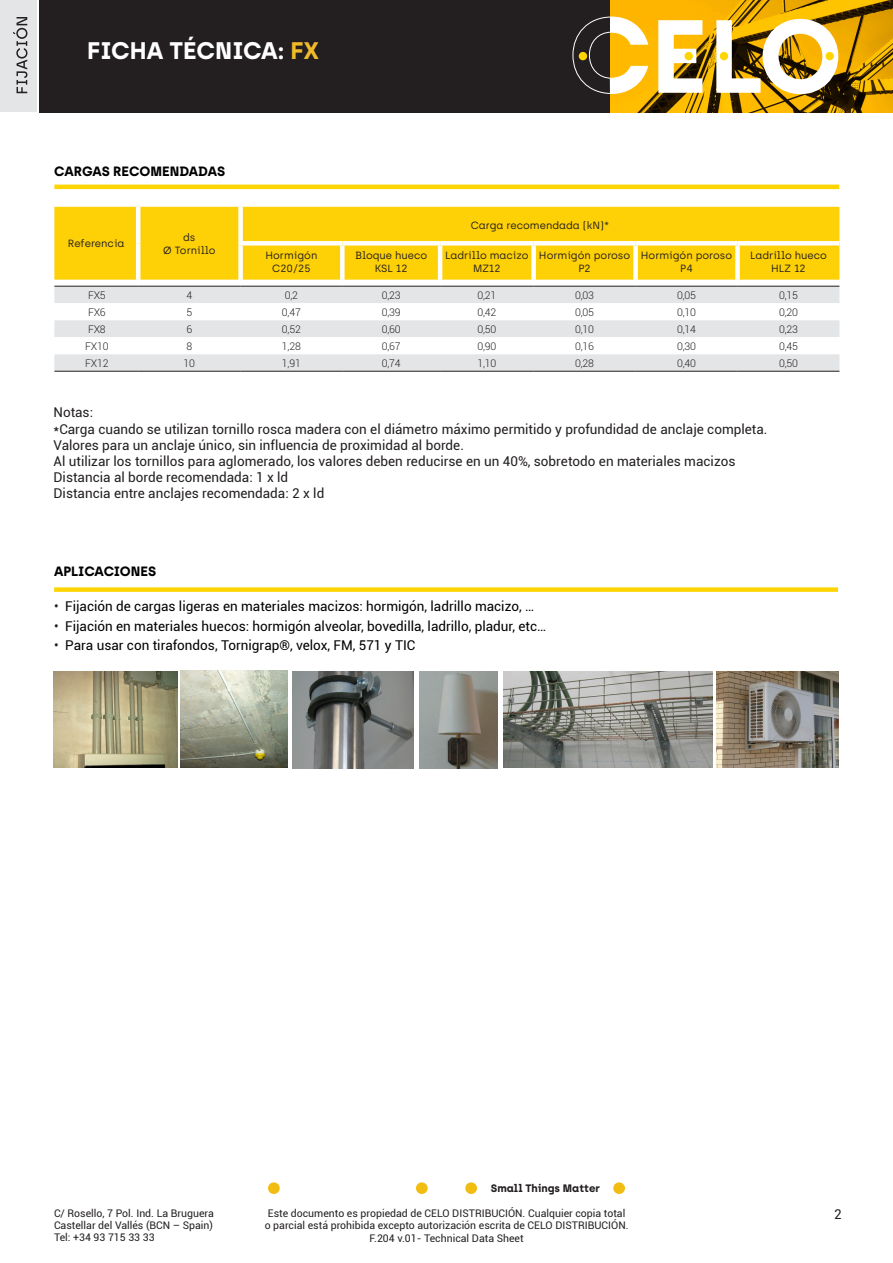
<style>
.page{position:relative;width:893px;height:1263px;background:#fff}
.page>*{position:absolute;margin:0;border:0;box-sizing:border-box;transform-origin:0 0}
.t1{font:700 24px "Archia";color:#fff}
.t2{font:13.5px "Roboto";color:#231f20}
.t3{font:13.5px "Roboto";color:#000001}
.t4{font:700 13.5px "Archia";color:#000001}
.t5{font:700 10.8px "Archia";color:#231f20}
.t6{font:10.5px "Roboto";color:#231f20}
.Tabellentext_zentrie{font:300 10.5px "Roboto";letter-spacing:-.015em;color:#231f20}
._5_refference_table{font:10.5px/12.6px "Archia";color:#231f20;text-align:center}
.s1{color:#f0ba29}
.s2{color:#231f20}
</style>
<div class="page">
<img style="left:610px;top:0;width:283px;height:113px">
<div style="left:39px;top:0;width:571px;height:113px;background:#231f20"></div>
<svg style="left:658px;top:20px;width:44px;height:73px"></svg>
<svg style="left:716px;top:19px;width:122px;height:75px"></svg>
<div style="left:720px;top:52px;width:8px;height:8px;background:#fed503;border-radius:50%"></div>
<div style="left:825px;top:52px;width:9px;height:8px;background:#fed503;border-radius:50%"></div>
<div style="left:684px;top:52px;width:9px;height:8px;background:#fed503;border-radius:50%"></div>
<svg style="left:573px;top:17px;width:75px;height:77px"></svg>
<div style="left:54px;top:587px;width:784px;height:5px;background:#fed503"></div>
<div style="left:0;top:0;width:37px;height:112px;background:#e4e5e7"></div>
<svg style="left:13px;top:17px;width:14px;height:76px"></svg>
<div style="left:465px;top:1182px;width:12px;height:12px;background:#f2bd13;border-radius:50%"></div>
<div style="left:613px;top:1182px;width:12px;height:12px;background:#f2bd13;border-radius:50%"></div>
<div style="left:268px;top:1182px;width:12px;height:12px;background:#f2bd13;border-radius:50%"></div>
<div style="left:416px;top:1182px;width:12px;height:12px;background:#f2bd13;border-radius:50%"></div>
<img style="left:53px;top:672px;width:124px;height:96px">
<img style="left:181px;top:671px;width:107px;height:97px">
<img style="left:293px;top:672px;width:121px;height:96px">
<img style="left:503px;top:672px;width:210px;height:96px">
<img style="left:419px;top:672px;width:79px;height:97px">
<img style="left:716px;top:672px;width:123px;height:96px">
<hr style="left:54px;top:185px;width:785px;height:4px;background:#fed503">
<div style="left:54px;top:207px;width:785px;height:73px;background:#fed006"></div>
<svg style="left:54px;top:285px;width:785px;height:1px"></svg>
<div style="left:54px;top:287px;width:785px;height:84px;background:#e4e5e7"></div>
<svg style="left:54px;top:303px;width:785px;height:51px"></svg>
<hr style="left:54px;top:371px;width:84px;height:1px;background:#231f20">
<hr style="left:138px;top:371px;width:103px;height:1px;background:#231f20">
<hr style="left:241px;top:371px;width:101px;height:1px;background:#231f20">
<hr style="left:342px;top:371px;width:98px;height:1px;background:#231f20">
<hr style="left:440px;top:371px;width:94px;height:1px;background:#231f20">
<hr style="left:534px;top:371px;width:102px;height:1px;background:#231f20">
<hr style="left:636px;top:371px;width:101px;height:1px;background:#231f20">
<hr style="left:737px;top:371px;width:102px;height:1px;background:#231f20">
<hr style="left:136px;top:207px;width:4px;height:36px;background:#fff">
<hr style="left:136px;top:243px;width:4px;height:37px;background:#fff">
<div style="left:238px;top:207px;width:5px;height:34px;background:#fff"></div>
<div style="left:238px;top:241px;width:104px;height:5px;background:#fff"></div>
<div style="left:238px;top:246px;width:5px;height:34px;background:#fff"></div>
<div style="left:342px;top:241px;width:98px;height:5px;background:#fff"></div>
<div style="left:340px;top:246px;width:5px;height:34px;background:#fff"></div>
<div style="left:440px;top:241px;width:94px;height:5px;background:#fff"></div>
<hr style="left:438px;top:246px;width:4px;height:34px;background:#fff">
<div style="left:534px;top:241px;width:102px;height:5px;background:#fff"></div>
<div style="left:531px;top:246px;width:5px;height:34px;background:#fff"></div>
<div style="left:636px;top:241px;width:101px;height:5px;background:#fff"></div>
<div style="left:633px;top:246px;width:5px;height:34px;background:#fff"></div>
<div style="left:737px;top:241px;width:102px;height:5px;background:#fff"></div>
<div style="left:735px;top:246px;width:5px;height:34px;background:#fff"></div>
<hr style="left:54px;top:286px;width:84px;height:1px;background:#231f20">
<hr style="left:138px;top:286px;width:103px;height:1px;background:#231f20">
<hr style="left:241px;top:286px;width:101px;height:1px;background:#231f20">
<hr style="left:342px;top:286px;width:98px;height:1px;background:#231f20">
<hr style="left:440px;top:286px;width:94px;height:1px;background:#231f20">
<hr style="left:534px;top:286px;width:102px;height:1px;background:#231f20">
<hr style="left:636px;top:286px;width:101px;height:1px;background:#231f20">
<hr style="left:737px;top:286px;width:102px;height:1px;background:#231f20">
<p class="t1" style="left:87px;top:36px;width:233px">FICHA TÉCNICA: <span class="s1">FX</span></p>
<p class="t4" style="left:54px;top:163px;width:172px">CARGAS RECOMENDADAS</p>
<p class="_5_refference_table" style="left:68px;top:237px;width:58px">Referencia</p>
<p class="_5_refference_table" style="left:183px;top:231px;width:14px">ds</p>
<p class="_5_refference_table" style="left:163px;top:243px;width:54px">Ø Tornillo</p>
<p class="_5_refference_table" style="left:266px;top:249px;width:53px">Hormigón</p>
<p class="_5_refference_table" style="left:272px;top:262px;width:40px">C20/25</p>
<p class="_5_refference_table" style="left:471px;top:219px;width:140px">Carga recomendada (kN)*</p>
<p class="_5_refference_table" style="left:355px;top:249px;width:74px">Bloque hueco<br>KSL 12</p>
<p class="_5_refference_table" style="left:445px;top:249px;width:85px">Ladrillo macizo</p>
<p class="_5_refference_table" style="left:473px;top:262px;width:29px">MZ12</p>
<p class="_5_refference_table" style="left:539px;top:249px;width:93px">Hormigón poroso<br>P2</p>
<p class="_5_refference_table" style="left:641px;top:249px;width:93px">Hormigón poroso<br>P4</p>
<p class="_5_refference_table" style="left:750px;top:249px;width:78px">Ladrillo hueco</p>
<p class="_5_refference_table" style="left:771px;top:262px;width:36px">HLZ 12</p>
<p class="Tabellentext_zentrie" style="left:88px;top:288px;width:19px">FX5</p>
<p class="Tabellentext_zentrie" style="left:186px;top:288px;width:7px">4</p>
<p class="Tabellentext_zentrie" style="left:285px;top:288px;width:15px">0,2</p>
<p class="Tabellentext_zentrie" style="left:382px;top:288px;width:20px">0,23</p>
<p class="Tabellentext_zentrie" style="left:477px;top:288px;width:20px">0,21</p>
<p class="Tabellentext_zentrie" style="left:575px;top:288px;width:20px">0,03</p>
<p class="Tabellentext_zentrie" style="left:677px;top:288px;width:20px">0,05</p>
<p class="Tabellentext_zentrie" style="left:779px;top:288px;width:20px">0,15</p>
<p class="Tabellentext_zentrie" style="left:88px;top:305px;width:19px">FX6</p>
<p class="Tabellentext_zentrie" style="left:186px;top:305px;width:7px">5</p>
<p class="Tabellentext_zentrie" style="left:282px;top:305px;width:20px">0,47</p>
<p class="Tabellentext_zentrie" style="left:382px;top:305px;width:20px">0,39</p>
<p class="Tabellentext_zentrie" style="left:477px;top:305px;width:20px">0,42</p>
<p class="Tabellentext_zentrie" style="left:575px;top:305px;width:20px">0,05</p>
<p class="Tabellentext_zentrie" style="left:677px;top:305px;width:20px">0,10</p>
<p class="Tabellentext_zentrie" style="left:779px;top:305px;width:20px">0,20</p>
<p class="Tabellentext_zentrie" style="left:88px;top:322px;width:19px">FX8</p>
<p class="Tabellentext_zentrie" style="left:186px;top:322px;width:7px">6</p>
<p class="Tabellentext_zentrie" style="left:282px;top:322px;width:20px">0,52</p>
<p class="Tabellentext_zentrie" style="left:382px;top:322px;width:20px">0,60</p>
<p class="Tabellentext_zentrie" style="left:477px;top:322px;width:20px">0,50</p>
<p class="Tabellentext_zentrie" style="left:575px;top:322px;width:20px">0,10</p>
<p class="Tabellentext_zentrie" style="left:677px;top:322px;width:20px">0,14</p>
<p class="Tabellentext_zentrie" style="left:779px;top:322px;width:20px">0,23</p>
<p class="Tabellentext_zentrie" style="left:85px;top:339px;width:25px">FX10</p>
<p class="Tabellentext_zentrie" style="left:186px;top:339px;width:7px">8</p>
<p class="Tabellentext_zentrie" style="left:282px;top:339px;width:20px">1,28</p>
<p class="Tabellentext_zentrie" style="left:382px;top:339px;width:20px">0,67</p>
<p class="Tabellentext_zentrie" style="left:477px;top:339px;width:20px">0,90</p>
<p class="Tabellentext_zentrie" style="left:575px;top:339px;width:20px">0,16</p>
<p class="Tabellentext_zentrie" style="left:677px;top:339px;width:20px">0,30</p>
<p class="Tabellentext_zentrie" style="left:779px;top:339px;width:20px">0,45</p>
<p class="Tabellentext_zentrie" style="left:85px;top:356px;width:25px">FX12</p>
<p class="Tabellentext_zentrie" style="left:184px;top:356px;width:13px">10</p>
<p class="Tabellentext_zentrie" style="left:282px;top:356px;width:20px">1,91</p>
<p class="Tabellentext_zentrie" style="left:382px;top:356px;width:20px">0,74</p>
<p class="Tabellentext_zentrie" style="left:477px;top:356px;width:20px">1,10</p>
<p class="Tabellentext_zentrie" style="left:575px;top:356px;width:20px">0,28</p>
<p class="Tabellentext_zentrie" style="left:677px;top:356px;width:20px">0,40</p>
<p class="Tabellentext_zentrie" style="left:779px;top:356px;width:20px">0,50</p>
<p class="t2" style="left:53px;top:403px;width:41px">Notas:</p>
<p class="t2" style="left:53px;top:419px;width:715px">*Carga cuando se utilizan tornillo rosca madera con el diámetro máximo permitido y profundidad de anclaje completa.</p>
<p class="t2" style="left:53px;top:435px;width:412px">Valores para un anclaje único, sin influencia de proximidad al borde.</p>
<p class="t2" style="left:53px;top:452px;width:683px">Al utilizar los tornillos para aglomerado, los valores deben reducirse en un 40%, sobretodo en materiales macizos</p>
<p class="t2" style="left:53px;top:468px;width:236px">Distancia al borde recomendada: 1 x ld</p>
<p class="t2" style="left:53px;top:484px;width:272px">Distancia entre anclajes recomendada: 2 x ld</p>
<p class="t4" style="left:54px;top:562px;width:104px">APLICACIONES</p>
<p class="t3" style="left:54px;top:597px;width:482px"><span class="s2">•</span> Fijación de cargas ligeras en materiales macizos: hormigón, ladrillo macizo, …</p>
<p class="t3" style="left:54px;top:616px;width:494px"><span class="s2">•</span> Fijación en materiales huecos: hormigón alveolar, bovedilla, ladrillo, pladur, etc…</p>
<p class="t3" style="left:54px;top:636px;width:363px"><span class="s2">•</span> Para usar con tirafondos, Tornigrap®, velox, FM, 571 y TIC</p>
<p class="t6" style="left:54px;top:1206px;width:162px">C/ Rosello, 7 Pol. Ind. La Bruguera</p>
<p class="t6" style="left:54px;top:1218px;width:161px">Castellar del Vallés (BCN – Spain)</p>
<p class="t6" style="left:54px;top:1230px;width:102px">Tel: +34 93 715 33 33</p>
<p class="t5" style="left:491px;top:1181px;width:111px">Small Things Matter</p>
<p class="t6" style="left:268px;top:1206px;width:359px">Este documento es propiedad de CELO DISTRIBUCIÓN. Cualquier copia total</p>
<p class="t6" style="left:265px;top:1218px;width:365px">o parcial está prohibida excepto autorización escrita de CELO DISTRIBUCIÓN.</p>
<p class="t6" style="left:370px;top:1231px;width:156px">F.204 v.01- Technical Data Sheet</p>
<p class="t2" style="left:834px;top:1205px;width:9px">2</p>
</div>
